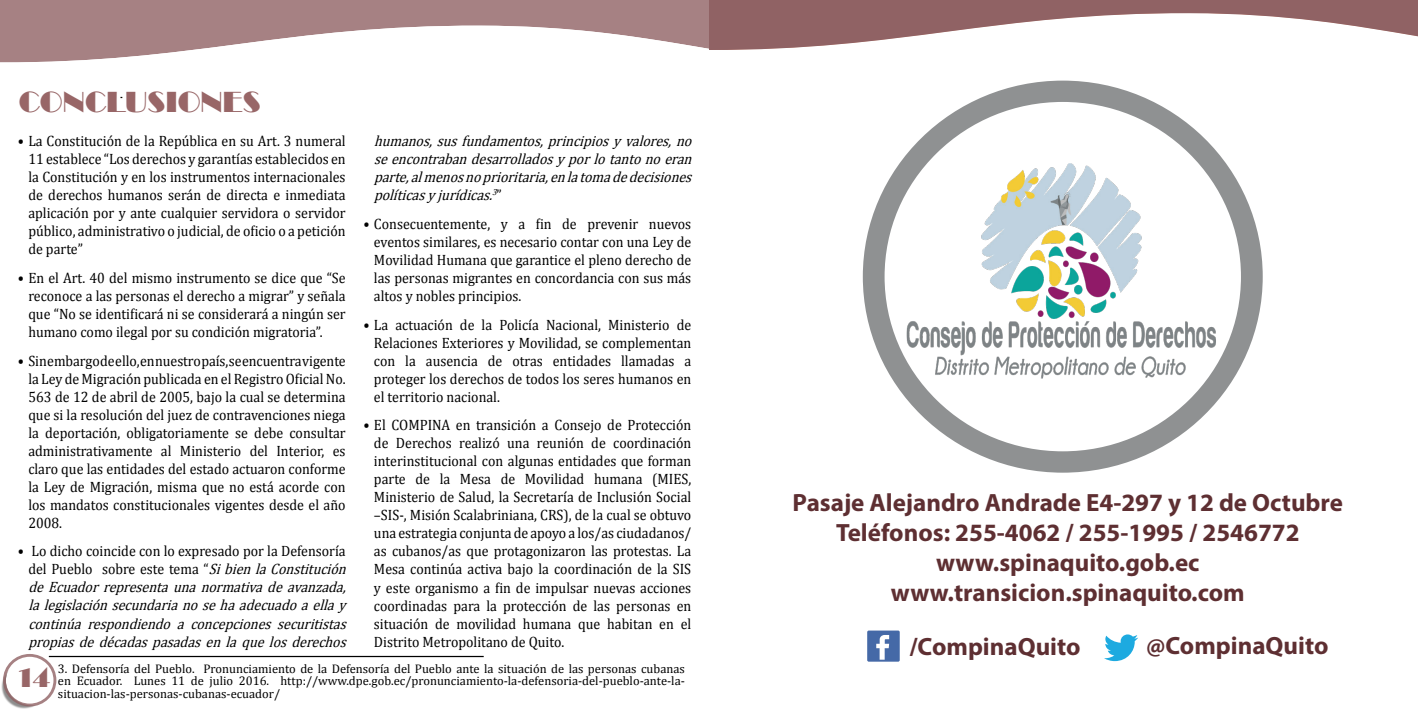
<style>
.page{position:relative;width:1418px;height:709px;background:#fff}
.page>*{position:absolute;margin:0;border:0;box-sizing:border-box;transform-origin:0 0}
.t1{font:30px "Broadway";color:#986667}
.t2{font:27.5px "Broadway";color:#986667}
.t3{font:700 25px/30px "Myriad Pro";color:#5e2f32;text-align:center}
.t4{font:15px/18px "Cambria";color:#000;text-align:justify;scale:.93 1}
.t5{font:italic 15px/18px "Cambria";color:#000;text-align:justify;scale:.93 1}
.t6{font:12.5px/12.5px "Cambria";color:#000;text-align:justify}
.s1{font-style:italic}
.s2{font-style:normal}
.s3{font-family:"Minion Pro";font-size:21.25px;color:#000}
</style>
<div class="page">
<svg style="left:0;top:0;width:709px;height:63px;fill:#a68183"></svg>
<img style="left:1px;top:679px;width:33px;height:30px">
<svg style="left:3px;top:654px;width:53px;height:52px"></svg>
<svg style="left:709px;top:0;width:708px;height:50px"></svg>
<div style="left:867px;top:630px;width:32px;height:31px;background:#4569a7;border-radius:2px"></div>
<svg style="left:876px;top:635px;width:13px;height:24px"></svg>
<svg style="left:1104px;top:634px;width:34px;height:27px"></svg>
<svg style="left:862px;top:81px;width:400px;height:391px"></svg>
<hr style="left:49px;top:656px;width:434px;height:1px;background:#000">
<h1 class="t1" style="left:19px;top:85px;width:243px">CONCLUSIONES</h1>
<p class="t4" style="left:28px;top:132px;width:343px;text-indent:-11px">• La Constitución de la República en su Art. 3 numeral 11 establece “Los derechos y garantías establecidos en la Constitución y en los instrumentos internacionales de derechos humanos serán de directa e inmediata aplicación por y ante cualquier servidora o servidor público, administrativo o judicial, de oficio o a petición de parte”</p>
<p class="t4" style="left:28px;top:269px;width:343px;text-indent:-11px">• En el Art. 40 del mismo instrumento se dice que “Se reconoce a las personas el derecho a migrar” y señala que “No se identificará ni se considerará a ningún ser humano como ilegal por su condición migratoria”.</p>
<p class="t4" style="left:28px;top:351px;width:343px;text-indent:-11px">• Sin embargo de ello, en nuestro país, se encuentra vigente la Ley de Migración publicada en el Registro Oficial No.<br>563 de 12 de abril de 2005, bajo la cual se determina que si la resolución del juez de contravenciones niega la deportación, obligatoriamente se debe consultar administrativamente al Ministerio del Interior, es claro que las entidades del estado actuaron conforme la Ley de Migración, misma que no está acorde con los mandatos constitucionales vigentes desde el año 2008.</p>
<p class="t4" style="left:28px;top:542px;width:714px;text-align:left;text-indent:-11px">• Lo dicho coincide con lo expresado por la Defensoría<br>del Pueblo sobre este tema “<span class="s1">SibienlaConstitución</span> Mesa continúa activa bajo la coordinación de la SIS <span class="s1">deEcuadorrepresentaunanormativadeavanzada,</span> y e s te o rga n i s m o a fi n d e i m p ul s a r n u eva s a c c i o n e s <span class="s1">lalegislaciónsecundarianosehaadecuadoaellay</span> co ordinadas para la protección de las p ers onas en <span class="s1">continúa respondiendo a concepciones securitistas</span> s i t u a c i ó n d e m o v i l i d a d h u m a n a q u e h a b i t a n e n e l <span class="s1">propiasdedécadaspasadasenlaquelosderechos</span> D i s trito M etro p o l ita n o d e Qu ito .</p>
<p class="t5" style="left:374px;top:132px;width:367px">humanos,susfundamentos,principiosyvalores,no seencontrabandesarrolladosyporlotantonoeran parte,almenosnoprioritaria,enlatomadedecisiones políticasyjurídicas.<sup>3</sup><span class="s2">”</span></p>
<p class="t4" style="left:374px;top:215px;width:343px;text-indent:-11px">• Consecuentemente, y a fin de prevenir nuevos eventos similares, es necesario contar con una Ley de Movilidad Humana que garantice el pleno derecho de las personas migrantes en concordancia con sus más altos y nobles principios.</p>
<p class="t4" style="left:374px;top:315px;width:343px;text-indent:-11px">• La actuación de la Policía Nacional, Ministerio de Relaciones Exteriores y Movilidad, se complementan con la ausencia de otras entidades llamadas a proteger los derechos de todos los seres humanos en el territorio nacional.</p>
<p class="t4" style="left:374px;top:416px;width:343px;text-indent:-11px">• El COMPINA en transición a Consejo de Protección de Derechos realizó una reunión de coordinación interinstitucional con algunas entidades que forman parte de la Mesa de Movilidad humana (MIES, Ministerio de Salud, la Secretaría de Inclusión Social –SIS-, Misión Scalabriniana, CRS), de la cual se obtuvo una estrategia conjunta de apoyo a los/as ciudadanos/ as cubanos/as que protagonizaron las protestas. La</p>
<h2 class="t2" style="left:17px;top:662px;width:35px">14<span class="s3">14</span></h2>
<p class="t6" style="left:58px;top:662px;width:628px">3. Defensoría del Pueblo. Pronunciamiento de la Defensoría del Pueblo ante la situación de las personas cubanas en Ecuador. Lunes 11 de julio 2016. http://www.dpe.gob.ec/pronunciamiento-la-defensoria-del-pueblo-ante-la&shy;situacion-las-personas-cubanas-ecuador/</p>
<h3 class="t3" style="left:792px;top:487px;width:552px">Pasaje Alejandro Andrade E4-297 y 12 de Octubre Teléfonos: 255-4062 / 255-1995 / 2546772 www.spinaquito.gob.ec www.transicion.spinaquito.com</h3>
<h3 class="t3" style="left:909px;top:631px;width:173px">/CompinaQuito</h3>
<h3 class="t3" style="left:1146px;top:630px;width:184px">@CompinaQuito</h3>
</div>
